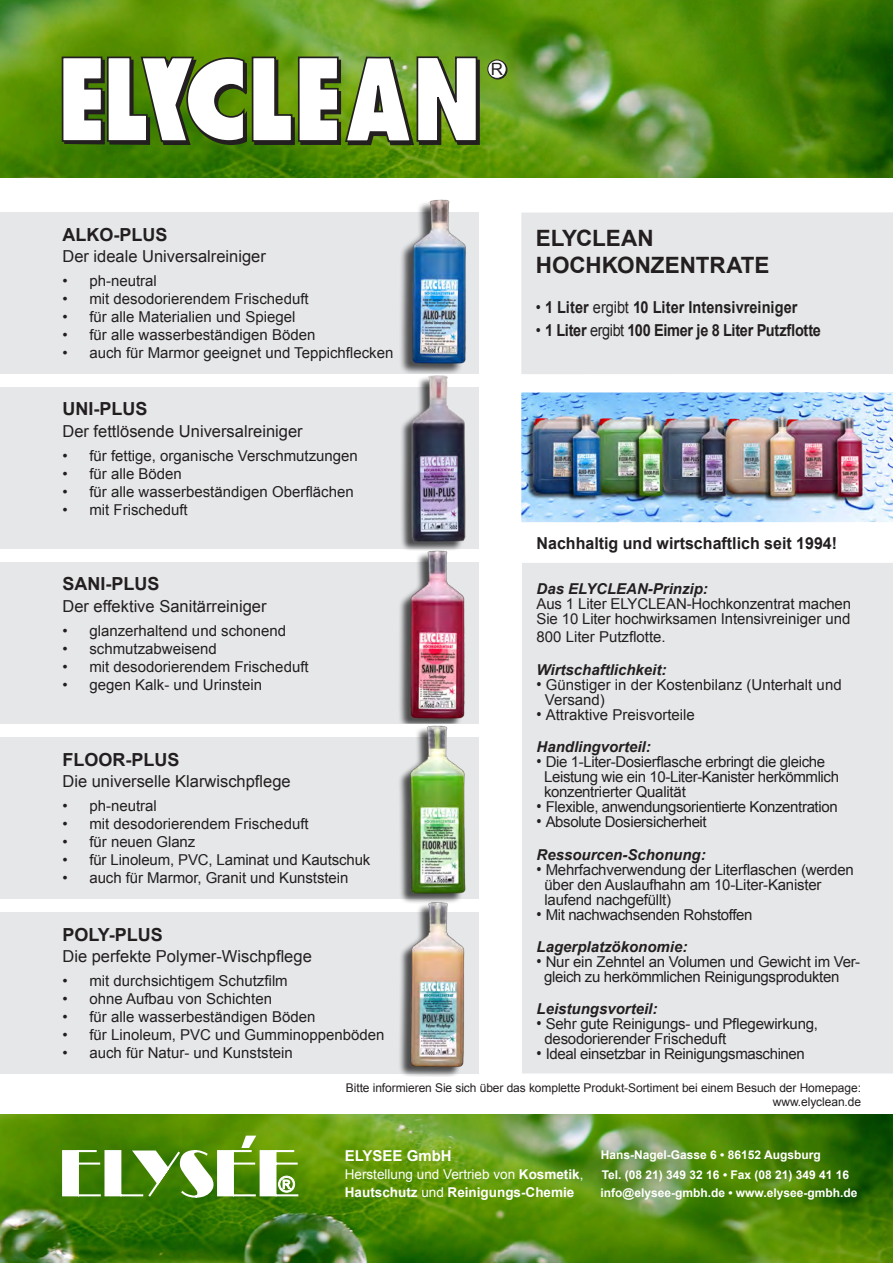
<style>
.page{position:relative;width:893px;height:1263px;background:#fff}
.page>*{position:absolute;margin:0;border:0;box-sizing:border-box;transform-origin:0 0}
.t1{font:700 22.5px/27px "Arial";letter-spacing:-.005em;color:#231f20}
.t2{font:700 18px "Arial";color:#231f20}
.t3{font:16.5px "Arial";color:#231f20}
.t4{font:700 16.5px "Arial";color:#231f20;scale:.88 1}
.t5{font:700 16.5px "Arial";color:#231f20}
.t6{font:15px/15px "Arial";letter-spacing:-.005em;color:#231f20}
.t7{font:15px/15px "Arial";letter-spacing:-.025em;color:#231f20}
.t8{font:italic 700 15px "Arial";color:#231f20}
.t9{font:700 15px "Arial";color:#fff}
.t10{font:13.5px "Arial";color:#fff}
.t11{font:700 13.5px "Arial";color:#fff}
.t12{font:700 12px "Arial";color:#fff}
.t13{font:12px/13.5px "Arial";letter-spacing:-.005em;color:#231f20;text-align:right}
.s1{font-weight:400}
.s2{font-size:16.5px}
.s3{font-weight:700}
</style>
<div class="page">
<img style="left:0;top:0;width:893px;height:177px">
<div style="left:489px;top:61px;width:18px;height:18px;background:#2b2728;border-radius:50%"></div>
<div style="left:488px;top:60px;width:19px;height:19px;border:1px solid #231f20;border-radius:50%"></div>
<svg style="left:488px;top:60px;width:18px;height:18px"></svg>
<div style="left:487px;top:60px;width:20px;height:19px;border:1px solid #231f20;border-radius:50%"></div>
<svg style="left:61px;top:55px;width:420px;height:91px"></svg>
<img style="left:0;top:1114px;width:893px;height:149px">
<svg style="left:61px;top:1134px;width:239px;height:65px"></svg>
<div style="left:522px;top:563px;width:371px;height:511px;background:#e6e7e9"></div>
<div style="left:0;top:213px;width:478px;height:161px;background:#e6e7e9"></div>
<div style="left:0;top:387px;width:478px;height:162px;background:#e6e7e9"></div>
<div style="left:0;top:562px;width:478px;height:162px;background:#e6e7e9"></div>
<div style="left:0;top:737px;width:478px;height:162px;background:#e6e7e9"></div>
<div style="left:0;top:912px;width:478px;height:162px;background:#e6e7e9"></div>
<div style="left:521px;top:212px;width:372px;height:162px;background:#e6e7e9"></div>
<img style="left:521px;top:392px;width:372px;height:130px">
<img style="left:401px;top:375px;width:65px;height:176px">
<img style="left:392px;top:199px;width:82px;height:175px">
<img style="left:399px;top:551px;width:67px;height:349px">
<img style="left:399px;top:900px;width:66px;height:177px">
<svg style="left:492px;top:63px;width:11px;height:12px"></svg>
<p class="t2" style="left:62px;top:223px;width:106px">ALKO-PLUS</p>
<p class="t3" style="left:62px;top:246px;width:205px">Der ideale Universalreiniger</p>
<p class="t6" style="left:62px;top:274px;width:96px">• ph-neutral</p>
<p class="t6" style="left:62px;top:292px;width:248px">• mit desodorierendem Frischeduft</p>
<p class="t6" style="left:62px;top:310px;width:234px">• für alle Materialien und Spiegel</p>
<p class="t6" style="left:62px;top:328px;width:254px">• für alle wasserbeständigen Böden</p>
<p class="t6" style="left:62px;top:346px;width:333px">• auch für Marmor geeignet und Teppichflecken</p>
<p class="t2" style="left:62px;top:397px;width:86px">UNI-PLUS</p>
<p class="t3" style="left:62px;top:420px;width:242px">Der fettlösende Universalreiniger</p>
<p class="t6" style="left:62px;top:448px;width:297px">• für fettige, organische Verschmutzungen</p>
<p class="t6" style="left:62px;top:466px;width:121px">• für alle Böden</p>
<p class="t6" style="left:62px;top:484px;width:293px">• für alle wasserbeständigen Oberflächen</p>
<p class="t6" style="left:62px;top:502px;width:127px">• mit Frischeduft</p>
<p class="t2" style="left:62px;top:572px;width:99px">SANI-PLUS</p>
<p class="t3" style="left:62px;top:595px;width:206px">Der effektive Sanitärreiniger</p>
<p class="t6" style="left:62px;top:623px;width:225px">• glanzerhaltend und schonend</p>
<p class="t6" style="left:62px;top:641px;width:156px">• schmutzabweisend</p>
<p class="t6" style="left:62px;top:659px;width:248px">• mit desodorierendem Frischeduft</p>
<p class="t6" style="left:62px;top:677px;width:201px">• gegen Kalk- und Urinstein</p>
<p class="t2" style="left:62px;top:747px;width:118px">FLOOR-PLUS</p>
<p class="t3" style="left:62px;top:770px;width:230px">Die universelle Klarwischpflege</p>
<p class="t6" style="left:62px;top:798px;width:96px">• ph-neutral</p>
<p class="t6" style="left:62px;top:816px;width:248px">• mit desodorierendem Frischeduft</p>
<p class="t6" style="left:62px;top:834px;width:134px">• für neuen Glanz</p>
<p class="t6" style="left:62px;top:852px;width:309px">• für Linoleum, PVC, Laminat und Kautschuk</p>
<p class="t6" style="left:62px;top:870px;width:288px">• auch für Marmor, Granit und Kunststein</p>
<p class="t2" style="left:62px;top:922px;width:102px">POLY-PLUS</p>
<p class="t3" style="left:62px;top:946px;width:251px">Die perfekte Polymer-Wischpflege</p>
<p class="t6" style="left:62px;top:974px;width:227px">• mit durchsichtigem Schutzfilm</p>
<p class="t6" style="left:62px;top:992px;width:211px">• ohne Aufbau von Schichten</p>
<p class="t6" style="left:62px;top:1010px;width:254px">• für alle wasserbeständigen Böden</p>
<p class="t6" style="left:62px;top:1028px;width:324px">• für Linoleum, PVC und Gumminoppenböden</p>
<p class="t6" style="left:62px;top:1046px;width:232px">• auch für Natur- und Kunststein</p>
<p class="t1" style="left:536px;top:225px;width:235px">ELYCLEAN<br>HOCHKONZENTRATE</p>
<p class="t4" style="left:536px;top:296px;width:299px"><span class="s1">•</span> 1 Liter <span class="s1">ergibt</span> 10 Liter Intensivreiniger</p>
<p class="t4" style="left:536px;top:319px;width:325px"><span class="s1">•</span> 1 Liter <span class="s1">ergibt</span> 100 Eimer je 8 Liter Putzflotte</p>
<p class="t5" style="left:537px;top:533px;width:302px">Nachhaltig und wirtschaftlich seit 1994!</p>
<p class="t8" style="left:537px;top:579px;width:173px">Das ELYCLEAN-Prinzip:</p>
<p class="t6" style="left:537px;top:597px;width:316px">Aus 1 Liter ELYCLEAN-Hochkonzentrat machen<br>Sie 10 Liter hochwirksamen Intensivreiniger und</p>
<p class="t6" style="left:537px;top:630px;width:131px">800 Liter Putzflotte.</p>
<p class="t8" style="left:537px;top:660px;width:131px">Wirtschaftlichkeit:</p>
<p class="t6" style="left:537px;top:677px;width:307px"><span class="s2">•</span> Günstiger in der Kostenbilanz (Unterhalt und</p>
<p class="t6" style="left:545px;top:692px;width:62px">Versand)</p>
<p class="t6" style="left:537px;top:707px;width:160px"><span class="s2">•</span> Attraktive Preisvorteile</p>
<p class="t8" style="left:537px;top:737px;width:116px">Handlingvorteil:</p>
<p class="t7" style="left:544px;top:754px;width:296px;text-indent:-8px"><span class="s2">•</span> Die 1-Liter-Dosierflasche erbringt die gleiche<br>Leistung wie ein 10-Liter-Kanister herkömmlich</p>
<p class="t6" style="left:544px;top:784px;width:143px">konzentrierter Qualität</p>
<p class="t7" style="left:537px;top:799px;width:303px"><span class="s2">•</span> Flexible, anwendungsorientierte Konzentration</p>
<p class="t7" style="left:537px;top:814px;width:172px"><span class="s2">•</span> Absolute Dosiersicherheit</p>
<p class="t8" style="left:537px;top:844px;width:171px">Ressourcen-Schonung:</p>
<p class="t6" style="left:537px;top:862px;width:319px"><span class="s2">•</span> Mehrfachverwendung der Literflaschen (werden</p>
<p class="t6" style="left:544px;top:877px;width:278px">über den Auslaufhahn am 10-Liter-Kanister laufend nachgefüllt)</p>
<p class="t7" style="left:537px;top:907px;width:217px"><span class="s2">•</span> Mit nachwachsenden Rohstoffen</p>
<p class="t8" style="left:537px;top:937px;width:152px">Lagerplatzökonomie:</p>
<p class="t6" style="left:537px;top:954px;width:325px"><span class="s2">•</span> Nur ein Zehntel an Volumen und Gewicht im Ver-</p>
<p class="t7" style="left:544px;top:969px;width:297px">gleich zu herkömmlichen Reinigungsprodukten</p>
<p class="t8" style="left:537px;top:999px;width:122px">Leistungsvorteil:</p>
<p class="t6" style="left:544px;top:1017px;width:275px;text-indent:-8px"><span class="s2">•</span> Sehr gute Reinigungs- und Pflegewirkung, desodorierender Frischeduft</p>
<p class="t7" style="left:537px;top:1047px;width:270px"><span class="s2">•</span> Ideal einsetzbar in Reinigungsmaschinen</p>
<p class="t13" style="left:346px;top:1081px;width:517px">Bitte informieren Sie sich über das komplette Produkt-Sortiment bei einem Besuch der Homepage: www.elyclean.de</p>
<p class="t9" style="left:345px;top:1146px;width:108px">ELYSEE GmbH</p>
<p class="t12" style="left:601px;top:1146px;width:221px">Hans-Nagel-Gasse 6 • 86152 Augsburg</p>
<p class="t10" style="left:345px;top:1165px;width:240px">Herstellung und Vertrieb von <span class="s3">Kosmetik</span>,</p>
<p class="t12" style="left:602px;top:1167px;width:249px">Tel. (08 21) 349 32 16 • Fax (08 21) 349 41 16</p>
<p class="t11" style="left:345px;top:1183px;width:231px">Hautschutz <span class="s1">und</span> Reinigungs-Chemie</p>
<p class="t12" style="left:601px;top:1185px;width:258px">info@elysee-gmbh.de • www.elysee-gmbh.de</p>
</div>
